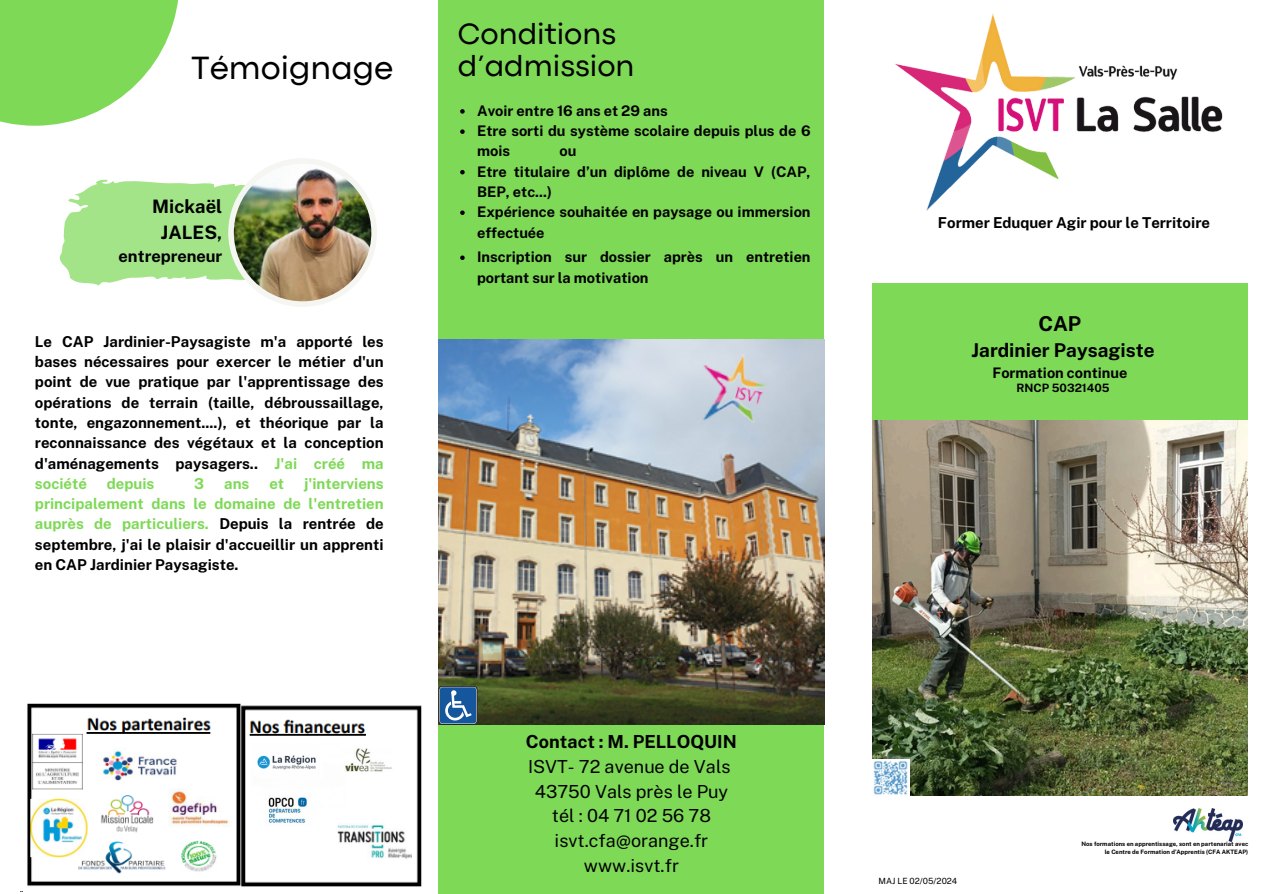
<style>
.page{position:relative;width:1263px;height:894px;background:#fff}
.page>*{position:absolute;margin:0;border:0;box-sizing:border-box;transform-origin:0 0}
.t1{font:33.6px "Codec Pro";color:#000}
.t2{font:30.6px/31.5px "Codec Pro";color:#000}
.t3{font:700 20.55px "Public Sans";color:#000}
.t4{font:700 19.05px "Public Sans";color:#000}
.t5{font:700 18.6px/25.8px "Public Sans";color:#000;text-align:center}
.t6{font:18px/24.8px "Public Sans";color:#000;text-align:center}
.t7{font:700 16.5px "Public Sans";color:#000}
.t8{font:700 15px/20.2px "Public Sans";color:#000;text-align:justify}
.t9{font:700 15px "Public Sans";color:#7ed957}
.t10{font:700 14.55px/20.2px "Public Sans";color:#000}
.t11{font:700 11.55px "Public Sans";color:#000}
.t12{font:8.55px "Public Sans";color:#000}
.t13{font:700 6px/7.9px "Public Sans";color:#000;text-align:right}
.s1{color:#7ed957}
.s2{font-weight:700}
</style>
<div class="page">
<div style="left:439px;top:0;width:385px;height:893px;background:#7ed957"></div>
<svg style="left:0;top:0;width:178px;height:126px;fill:#7ed957"></svg>
<svg style="left:60px;top:179px;width:185px;height:106px;background:#b1e79a"></svg>
<div style="left:228px;top:158px;width:149px;height:149px;background:#f5f6f1;border-radius:50%"></div>
<img style="left:234px;top:164px;width:137px;height:137px;border-radius:50%">
<img style="left:439px;top:339px;width:385px;height:385px">
<div style="left:439px;top:686px;width:38px;height:38px;border:1px solid #231f20;border-radius:3px"></div>
<div style="left:440px;top:687px;width:36px;height:36px;background:#15569c;border-radius:2px"></div>
<svg style="left:445px;top:690px;width:27px;height:30px"></svg>
<img style="left:682px;top:339px;width:98px;height:100px">
<div style="left:874px;top:285px;width:371px;height:133px;background:#7ed957"></div>
<img style="left:872px;top:420px;width:375px;height:375px">
<img style="left:872px;top:758px;width:37px;height:37px">
<img style="left:895px;top:14px;width:328px;height:197px">
<div style="left:872px;top:283px;width:29px;height:41px;background:#7ed957"></div>
<div style="left:872px;top:318px;width:29px;height:41px;background:#7ed957"></div>
<div style="left:872px;top:359px;width:29px;height:42px;background:#7ed957"></div>
<div style="left:872px;top:378px;width:29px;height:41px;background:#7ed957"></div>
<div style="left:890px;top:378px;width:30px;height:41px;background:#7ed957"></div>
<div style="left:916px;top:378px;width:30px;height:41px;background:#7ed957"></div>
<div style="left:946px;top:378px;width:29px;height:42px;background:#7ed957"></div>
<div style="left:974px;top:378px;width:29px;height:41px;background:#7ed957"></div>
<div style="left:1001px;top:378px;width:29px;height:42px;background:#7ed957"></div>
<div style="left:1029px;top:378px;width:29px;height:41px;background:#7ed957"></div>
<div style="left:1056px;top:378px;width:30px;height:41px;background:#7ed957"></div>
<div style="left:1084px;top:378px;width:30px;height:41px;background:#7ed957"></div>
<div style="left:1111px;top:378px;width:30px;height:42px;background:#7ed957"></div>
<div style="left:1140px;top:378px;width:29px;height:41px;background:#7ed957"></div>
<div style="left:1169px;top:378px;width:29px;height:41px;background:#7ed957"></div>
<div style="left:1198px;top:378px;width:29px;height:41px;background:#7ed957"></div>
<div style="left:1218px;top:378px;width:29px;height:41px;background:#7ed957"></div>
<div style="left:1218px;top:337px;width:29px;height:41px;background:#7ed957"></div>
<div style="left:1218px;top:295px;width:29px;height:42px;background:#7ed957"></div>
<div style="left:1218px;top:283px;width:29px;height:41px;background:#7ed957"></div>
<div style="left:902px;top:283px;width:29px;height:42px;background:#7ed957"></div>
<div style="left:931px;top:283px;width:29px;height:41px;background:#7ed957"></div>
<div style="left:1188px;top:283px;width:30px;height:41px;background:#7ed957"></div>
<div style="left:960px;top:283px;width:30px;height:41px;background:#7ed957"></div>
<div style="left:990px;top:283px;width:29px;height:24px;background:#7ed957"></div>
<div style="left:1019px;top:283px;width:29px;height:29px;background:#7ed957"></div>
<div style="left:1048px;top:283px;width:30px;height:29px;background:#7ed957"></div>
<div style="left:1074px;top:283px;width:30px;height:29px;background:#7ed957"></div>
<div style="left:1104px;top:283px;width:29px;height:29px;background:#7ed957"></div>
<div style="left:1130px;top:283px;width:29px;height:29px;background:#7ed957"></div>
<div style="left:1159px;top:283px;width:30px;height:29px;background:#7ed957"></div>
<img style="left:27px;top:703px;width:395px;height:184px">
<img style="left:254px;top:745px;width:69px;height:31px">
<img style="left:1174px;top:808px;width:68px;height:32px">
<img style="left:342px;top:748px;width:52px;height:25px">
<img style="left:264px;top:795px;width:48px;height:29px">
<svg style="left:460px;top:109px;width:5px;height:5px"></svg>
<svg style="left:460px;top:129px;width:5px;height:5px"></svg>
<svg style="left:460px;top:170px;width:5px;height:4px"></svg>
<svg style="left:460px;top:210px;width:5px;height:5px"></svg>
<svg style="left:460px;top:255px;width:5px;height:5px"></svg>
<h4 class="t1" style="left:191px;top:56px;width:204px">Témoignage</h4>
<h5 class="t5" style="left:152px;top:194px;width:72px">Mickaël<br>JALES,</h5>
<h5 class="t7" style="left:119px;top:246px;width:105px">entrepreneur</h5>
<p class="t8" style="left:35px;top:331px;width:350px">Le CAP Jardinier-Paysagiste m'a apporté les bases nécessaires pour exercer le métier d'un point de vue pratique par l'apprentissage des opérations de terrain (taille, débroussaillage, tonte, engazonnement....), et théorique par la reconnaissance des végétaux et la conception d'aménagements paysagers.. <span class="s1">J'ai créé ma société</span></p>
<p class="t9" style="left:107px;top:474px;width:49px">depuis</p>
<p class="t9" style="left:194px;top:474px;width:11px">3</p>
<p class="t9" style="left:224px;top:474px;width:27px">ans</p>
<p class="t9" style="left:269px;top:474px;width:16px">et</p>
<p class="t8" style="left:35px;top:473px;width:350px;text-indent:269px"><span class="s1">j'interviens principalement dans le domaine de l'entretien auprès de particuliers.</span> Depuis la rentrée de septembre, j'ai le plaisir d'accueillir un apprenti en CAP Jardinier Paysagiste.</p>
<p class="t2" style="left:458px;top:20px;width:178px">Conditions d’admission</p>
<p class="t10" style="left:477px;top:100px;width:192px">Avoir entre 16 ans et 29 ans</p>
<p class="t10" style="left:477px;top:121px;width:335px">Etre sorti du système scolaire depuis plus de 6 mois</p>
<p class="t10" style="left:560px;top:141px;width:18px">ou</p>
<h6 class="t10" style="left:477px;top:161px;width:335px">Etre titulaire d’un diplôme de niveau V (CAP,<br>BEP, etc...)</h6>
<p class="t10" style="left:477px;top:202px;width:335px">Expérience souhaitée en paysage ou immersion effectuée</p>
<h3 class="t10" style="left:477px;top:247px;width:335px">Inscription sur dossier après un entretien portant sur la motivation</h3>
<p class="t6" style="left:526px;top:728px;width:212px"><span class="s2">Contact : M. PELLOQUIN<br></span>ISVT- 72 avenue de Vals<br>43750 Vals près le Puy tél : 04 71 02 56 78 isvt.cfa@orange.fr www.isvt.fr</p>
<h5 class="t8" style="left:938px;top:213px;width:273px">Former Eduquer Agir pour le Territoire</h5>
<p class="t3" style="left:1038px;top:311px;width:45px">CAP</p>
<p class="t4" style="left:971px;top:339px;width:185px">Jardinier Paysagiste</p>
<h2 class="t10" style="left:992px;top:362px;width:136px">Formation continue</h2>
<p class="t11" style="left:1016px;top:381px;width:95px">RNCP 50321405</p>
<p class="t12" style="left:878px;top:875px;width:80px">MAJ LE 02/05/2024</p>
<p class="t13" style="left:1081px;top:840px;width:168px">Nos formations en apprentissage, sont en partenariat avec le Centre de Formation d’Apprentis (CFA AKTEAP)</p>
</div>
